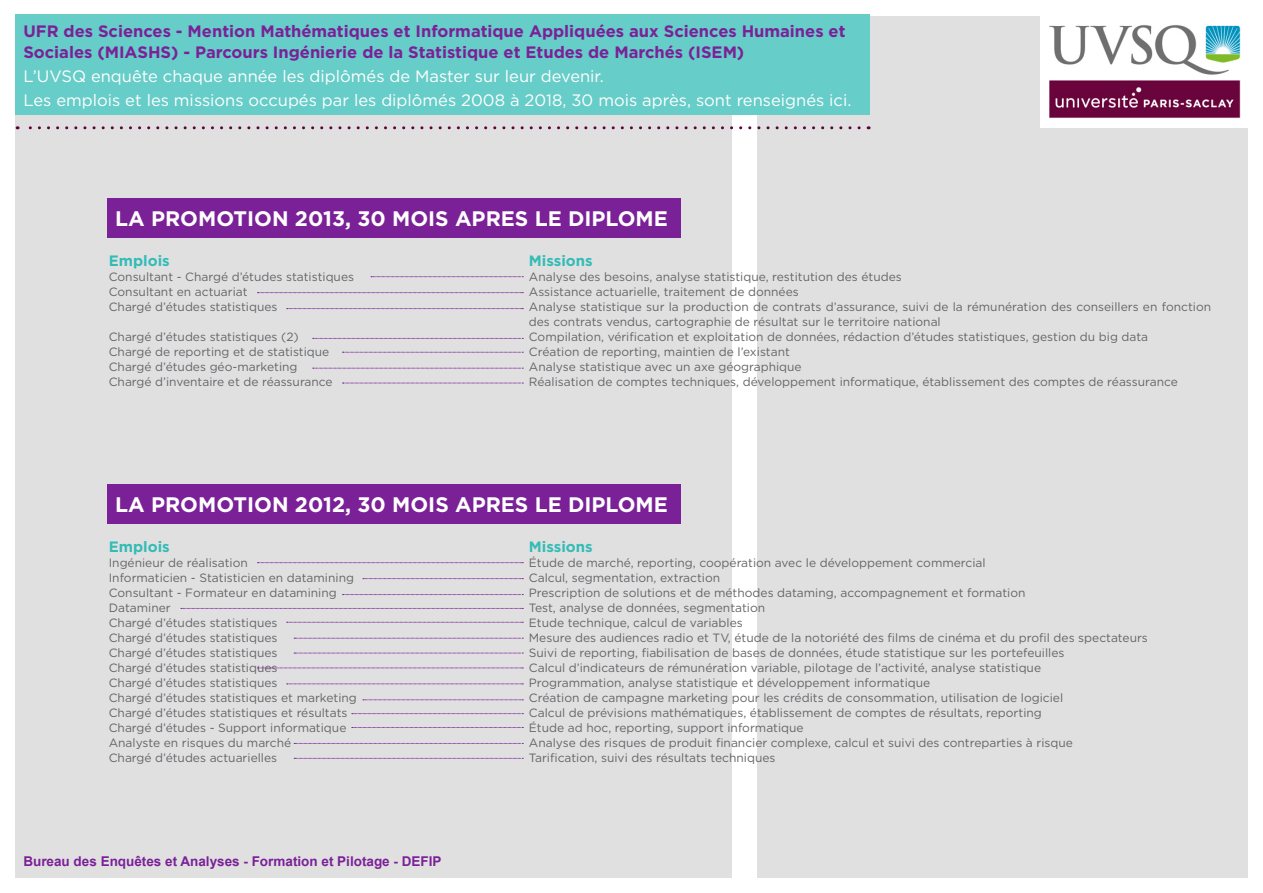
<style>
.page{position:relative;width:1263px;height:893px;background:#fff}
.page>*{position:absolute;margin:0;border:0;box-sizing:border-box;transform-origin:0 0}
.t1{font:700 21px "Gotham";color:#fff}
.t2{font:700 16.5px/21px "Gotham";color:#7b2198}
.t3{font:16.5px "Gotham";color:#fff}
.t4{font:700 15px "Gotham";color:#33bcb6}
.t5{font:700 13.5px "Arial";color:#7b2198}
.t6{font:12px/15px "Gotham";color:#646567}
</style>
<div class="page">
<div style="left:15px;top:16px;width:716px;height:861px;background:#e0e0e1"></div>
<div style="left:757px;top:16px;width:491px;height:861px;background:#e0e0e1"></div>
<img style="left:1041px;top:16px;width:207px;height:112px">
<div style="left:107px;top:198px;width:573px;height:39px;background:#7b2198"></div>
<svg style="left:371px;top:276px;width:152px;height:1px"></svg>
<svg style="left:342px;top:352px;width:181px;height:1px"></svg>
<svg style="left:313px;top:338px;width:210px;height:1px"></svg>
<svg style="left:342px;top:383px;width:181px;height:1px"></svg>
<svg style="left:257px;top:292px;width:266px;height:1px"></svg>
<svg style="left:287px;top:308px;width:236px;height:1px"></svg>
<svg style="left:313px;top:368px;width:210px;height:1px"></svg>
<div style="left:107px;top:484px;width:573px;height:39px;background:#7b2198"></div>
<svg style="left:257px;top:562px;width:266px;height:1px"></svg>
<svg style="left:287px;top:622px;width:236px;height:1px"></svg>
<svg style="left:181px;top:608px;width:342px;height:1px"></svg>
<svg style="left:294px;top:653px;width:229px;height:1px"></svg>
<svg style="left:363px;top:578px;width:160px;height:1px"></svg>
<svg style="left:342px;top:594px;width:181px;height:1px"></svg>
<svg style="left:294px;top:638px;width:229px;height:1px"></svg>
<svg style="left:257px;top:668px;width:266px;height:1px"></svg>
<svg style="left:352px;top:727px;width:171px;height:1px"></svg>
<svg style="left:352px;top:713px;width:171px;height:1px"></svg>
<svg style="left:294px;top:758px;width:229px;height:1px"></svg>
<svg style="left:287px;top:684px;width:236px;height:1px"></svg>
<svg style="left:363px;top:700px;width:160px;height:1px"></svg>
<svg style="left:294px;top:743px;width:229px;height:1px"></svg>
<div style="left:15px;top:15px;width:855px;height:100px;background:#66cdc8"></div>
<svg style="left:17px;top:126px;width:842px;height:3px"></svg>
<p class="t2" style="left:23px;top:21px;width:824px">UFR des Sciences - Mention Mathématiques et Informatique Appliquées aux Sciences Humaines et<br>Sociales (MIASHS) - Parcours Ingénierie de la Statistique et Etudes de Marchés (ISEM)</p>
<p class="t3" style="left:23px;top:66px;width:582px">L’UVSQ enquête chaque année les diplômés de Master sur leur devenir.</p>
<p class="t3" style="left:23px;top:90px;width:829px">Les emplois et les missions occupés par les diplômés 2008 à 2018, 30 mois après, sont renseignés ici.</p>
<p class="t1" style="left:115px;top:205px;width:554px">LA PROMOTION 2013, 30 MOIS APRES LE DIPLOME</p>
<p class="t4" style="left:109px;top:250px;width:62px">Emplois</p>
<p class="t6" style="left:109px;top:269px;width:247px">Consultant - Chargé d’études statistiques</p>
<p class="t6" style="left:109px;top:284px;width:140px">Consultant en actuariat</p>
<p class="t6" style="left:109px;top:299px;width:170px">Chargé d’études statistiques</p>
<p class="t6" style="left:109px;top:329px;width:191px">Chargé d’études statistiques (2)</p>
<p class="t6" style="left:109px;top:344px;width:222px">Chargé de reporting et de statistique</p>
<p class="t6" style="left:109px;top:359px;width:190px">Chargé d’études géo-marketing</p>
<p class="t6" style="left:109px;top:374px;width:225px">Chargé d’inventaire et de réassurance</p>
<p class="t4" style="left:529px;top:251px;width:65px">Missions</p>
<p class="t6" style="left:529px;top:269px;width:374px">Analyse des besoins, analyse statistique, restitution des études</p>
<p class="t6" style="left:529px;top:284px;width:271px">Assistance actuarielle, traitement de données</p>
<p class="t6" style="left:529px;top:299px;width:684px">Analyse statistique sur la production de contrats d’assurance, suivi de la rémunération des conseillers en fonction des contrats vendus, cartographie de résultat sur le territoire national</p>
<p class="t6" style="left:529px;top:329px;width:621px">Compilation, vérification et exploitation de données, rédaction d’études statistiques, gestion du big data</p>
<p class="t6" style="left:529px;top:344px;width:262px">Création de reporting, maintien de l’existant</p>
<p class="t6" style="left:529px;top:359px;width:274px">Analyse statistique avec un axe géographique</p>
<p class="t6" style="left:529px;top:374px;width:650px">Réalisation de comptes techniques, développement informatique, établissement des comptes de réassurance</p>
<p class="t1" style="left:115px;top:491px;width:554px">LA PROMOTION 2012, 30 MOIS APRES LE DIPLOME</p>
<p class="t4" style="left:109px;top:536px;width:62px">Emplois</p>
<p class="t6" style="left:109px;top:555px;width:141px">Ingénieur de réalisation</p>
<p class="t6" style="left:109px;top:570px;width:247px">Informaticien - Statisticien en datamining</p>
<p class="t6" style="left:109px;top:585px;width:229px">Consultant - Formateur en datamining</p>
<p class="t6" style="left:109px;top:600px;width:63px">Dataminer</p>
<p class="t6" style="left:109px;top:615px;width:170px">Chargé d’études statistiques</p>
<p class="t6" style="left:109px;top:630px;width:170px">Chargé d’études statistiques</p>
<p class="t6" style="left:109px;top:645px;width:170px">Chargé d’études statistiques</p>
<p class="t6" style="left:109px;top:660px;width:170px">Chargé d’études statistiques</p>
<p class="t6" style="left:109px;top:675px;width:170px">Chargé d’études statistiques</p>
<p class="t6" style="left:109px;top:690px;width:250px">Chargé d’études statistiques et marketing</p>
<p class="t6" style="left:109px;top:705px;width:240px">Chargé d’études statistiques et résultats</p>
<p class="t6" style="left:109px;top:720px;width:239px">Chargé d’études - Support informatique</p>
<p class="t6" style="left:109px;top:735px;width:184px">Analyste en risques du marché</p>
<p class="t6" style="left:109px;top:750px;width:170px">Chargé d’études actuarielles</p>
<p class="t4" style="left:529px;top:537px;width:65px">Missions</p>
<p class="t6" style="left:529px;top:555px;width:458px">Étude de marché, reporting, coopération avec le développement commercial</p>
<p class="t6" style="left:529px;top:570px;width:193px">Calcul, segmentation, extraction</p>
<p class="t6" style="left:529px;top:585px;width:498px">Prescription de solutions et de méthodes dataming, accompagnement et formation</p>
<p class="t6" style="left:529px;top:600px;width:238px">Test, analyse de données, segmentation</p>
<p class="t6" style="left:529px;top:615px;width:215px">Etude technique, calcul de variables</p>
<p class="t6" style="left:529px;top:630px;width:620px">Mesure des audiences radio et TV, étude de la notoriété des films de cinéma et du profil des spectateurs</p>
<p class="t6" style="left:529px;top:645px;width:537px">Suivi de reporting, fiabilisation de bases de données, étude statistique sur les portefeuilles</p>
<p class="t6" style="left:529px;top:660px;width:514px">Calcul d’indicateurs de rémunération variable, pilotage de l’activité, analyse statistique</p>
<p class="t6" style="left:529px;top:675px;width:403px">Programmation, analyse statistique et développement informatique</p>
<p class="t6" style="left:529px;top:690px;width:536px">Création de campagne marketing pour les crédits de consommation, utilisation de logiciel</p>
<p class="t6" style="left:529px;top:705px;width:514px">Calcul de prévisions mathématiques, établissement de comptes de résultats, reporting</p>
<p class="t6" style="left:529px;top:720px;width:276px">Étude ad hoc, reporting, support informatique</p>
<p class="t6" style="left:529px;top:735px;width:546px">Analyse des risques de produit financier complexe, calcul et suivi des contreparties à risque</p>
<p class="t6" style="left:529px;top:750px;width:248px">Tarification, suivi des résultats techniques</p>
<p class="t5" style="left:23px;top:852px;width:420px">Bureau des Enquêtes et Analyses - Formation et Pilotage - DEFIP</p>
</div>
